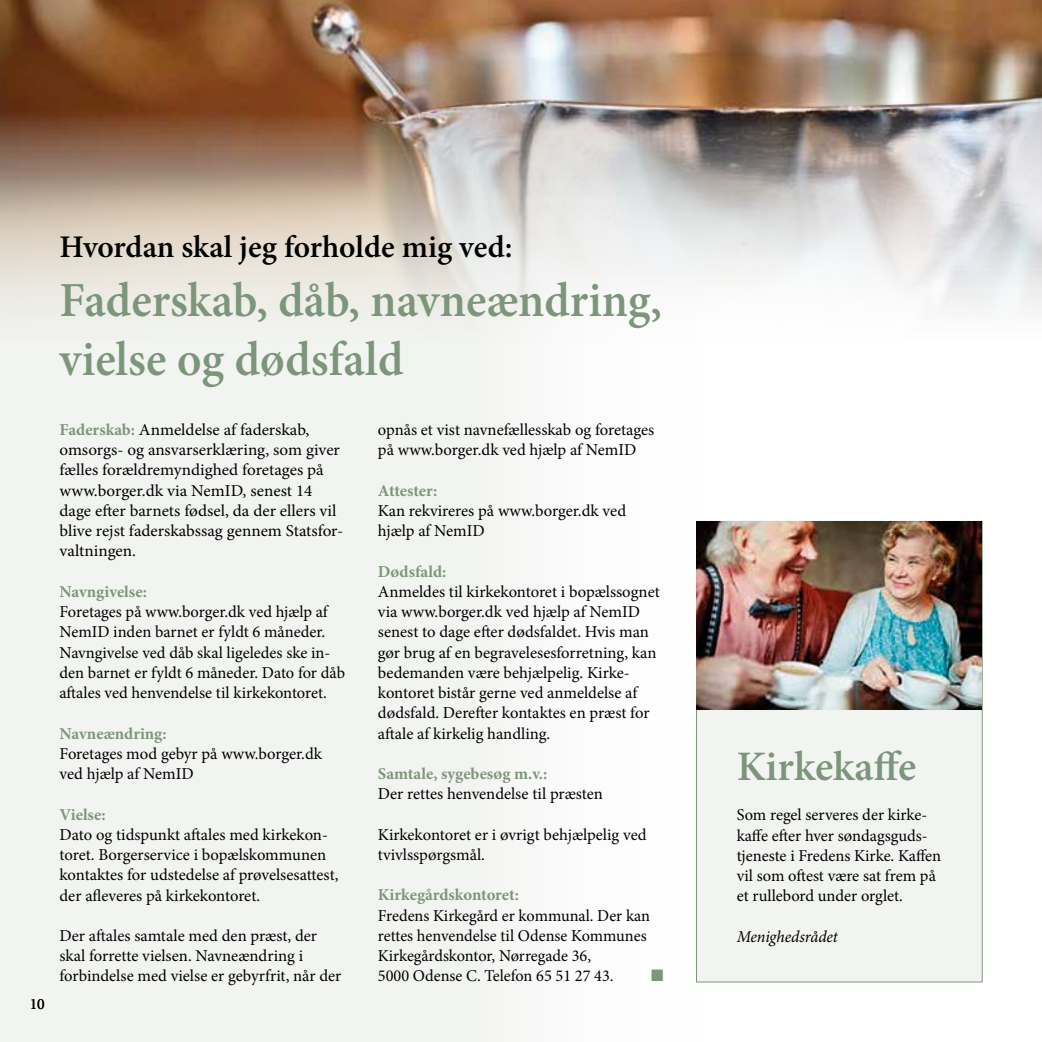
<style>
.page{position:relative;width:1042px;height:1042px;background:#fff}
.page>*{position:absolute;margin:0;border:0;box-sizing:border-box;transform-origin:0 0}
.t1{font:600 49px/58.8px "Minion Pro";color:#7d967b;scale:.96 1}
.t2{font:600 42px "Minion Pro";letter-spacing:-.005em;color:#7d967b}
.t3{font:600 31.5px "Minion Pro";color:#000}
.t4{font:16.62px/20.3px "Minion Pro";color:#000}
.t5{font:700 16.62px "Minion Pro";color:#7d967b}
.t6{font:italic 16.62px "Minion Pro";letter-spacing:-.005em;color:#000}
.t7{font:16.62px "Zapf Dingbats ITC";color:#7d967b}
.t8{font:15.75px "Minion Pro";color:#000}
.s1{font-weight:700;color:#7d967b}
</style>
<div class="page">
<div style="left:696px;top:521px;width:286px;height:461px;background:#f2f4f1"></div>
<div style="left:0;top:0;width:714px;height:1042px;background:#f2f4f1"></div>
<img style="left:0;top:0;width:1042px;height:360px">
<img style="left:697px;top:521px;width:285px;height:189px">
<p class="t8" style="left:30px;top:993px;width:17px">10</p>
<h3 class="t3" style="left:60px;top:228px;width:454px">Hvordan skal jeg forholde mig ved:</h3>
<h1 class="t1" style="left:60px;top:273px;width:629px">Faderskab, dåb, navneændring, vielse og dødsfald</h1>
<p class="t4" style="left:60px;top:420px;width:285px"><span class="s1">Faderskab:</span> Anmeldelse af faderskab, omsorgs- og ansvarserklæring, som giver fælles forældremyndighed foretages på www.borger.dk via NemID, senest 14 dage efter barnets fødsel, da der ellers vil blive rejst faderskabssag gennem Statsfor&shy;valtningen.</p>
<p class="t5" style="left:60px;top:580px;width:89px">Navngivelse:</p>
<p class="t4" style="left:60px;top:602px;width:287px">Foretages på www.borger.dk ved hjælp af NemID inden barnet er fyldt 6 måneder.<br>Navngivelse ved dåb skal ligeledes ske in&shy;den barnet er fyldt 6 måneder. Dato for dåb aftales ved henvendelse til kirkekontoret.</p>
<p class="t5" style="left:60px;top:721px;width:109px">Navneændring:</p>
<p class="t4" style="left:60px;top:743px;width:264px">Foretages mod gebyr på www.borger.dk ved hjælp af NemID</p>
<p class="t5" style="left:60px;top:802px;width:48px">Vielse:</p>
<p class="t4" style="left:60px;top:824px;width:280px">Dato og tidspunkt aftales med kirkekon&shy;toret. Borgerservice i bopælskommunen kontaktes for udstedelse af prøvelsesattest, der afleveres på kirkekontoret.</p>
<p class="t4" style="left:60px;top:925px;width:283px">Der aftales samtale med den præst, der skal forrette vielsen. Navneændring i forbindelse med vielse er gebyrfrit, når der</p>
<p class="t4" style="left:378px;top:420px;width:278px">opnås et vist navnefællesskab og foretages på www.borger.dk ved hjælp af NemID</p>
<p class="t5" style="left:378px;top:479px;width:61px">Attester:</p>
<p class="t4" style="left:378px;top:500px;width:250px">Kan rekvireres på www.borger.dk ved hjælp af NemID</p>
<p class="t5" style="left:378px;top:560px;width:70px">Dødsfald:</p>
<p class="t4" style="left:378px;top:581px;width:283px">Anmeldes til kirkekontoret i bopælssognet via www.borger.dk ved hjælp af NemID senest to dage efter dødsfaldet. Hvis man gør brug af en begravelesesforretning, kan bedemanden være behjælpelig. Kirke&shy;kontoret bistår gerne ved anmeldelse af dødsfald. Derefter kontaktes en præst for aftale af kirkelig handling.</p>
<p class="t5" style="left:378px;top:762px;width:171px">Samtale, sygebesøg m.v.:</p>
<p class="t4" style="left:378px;top:784px;width:227px">Der rettes henvendelse til præsten</p>
<p class="t4" style="left:378px;top:824px;width:270px">Kirkekontoret er i øvrigt behjælpelig ved tvivlsspørgsmål.</p>
<p class="t5" style="left:378px;top:883px;width:143px">Kirkegårdskontoret:</p>
<p class="t4" style="left:378px;top:905px;width:274px">Fredens Kirkegård er kommunal. Der kan rettes henvendelse til Odense Kommunes Kirkegårdskontor, Nørregade 36,<br>5000 Odense C. Telefon 65 51 27 43.</p>
<p class="t7" style="left:651px;top:968px;width:14px">■</p>
<h2 class="t2" style="left:736px;top:741px;width:181px">Kirkekaffe</h2>
<p class="t4" style="left:736px;top:805px;width:206px">Som regel serveres der kirke&shy;kaffe efter hver søndagsguds&shy;tjeneste i Fredens Kirke. Kaffen vil som oftest være sat frem på et rullebord under orglet.</p>
<p class="t6" style="left:736px;top:925px;width:103px">Menighedsrådet</p>
</div>
